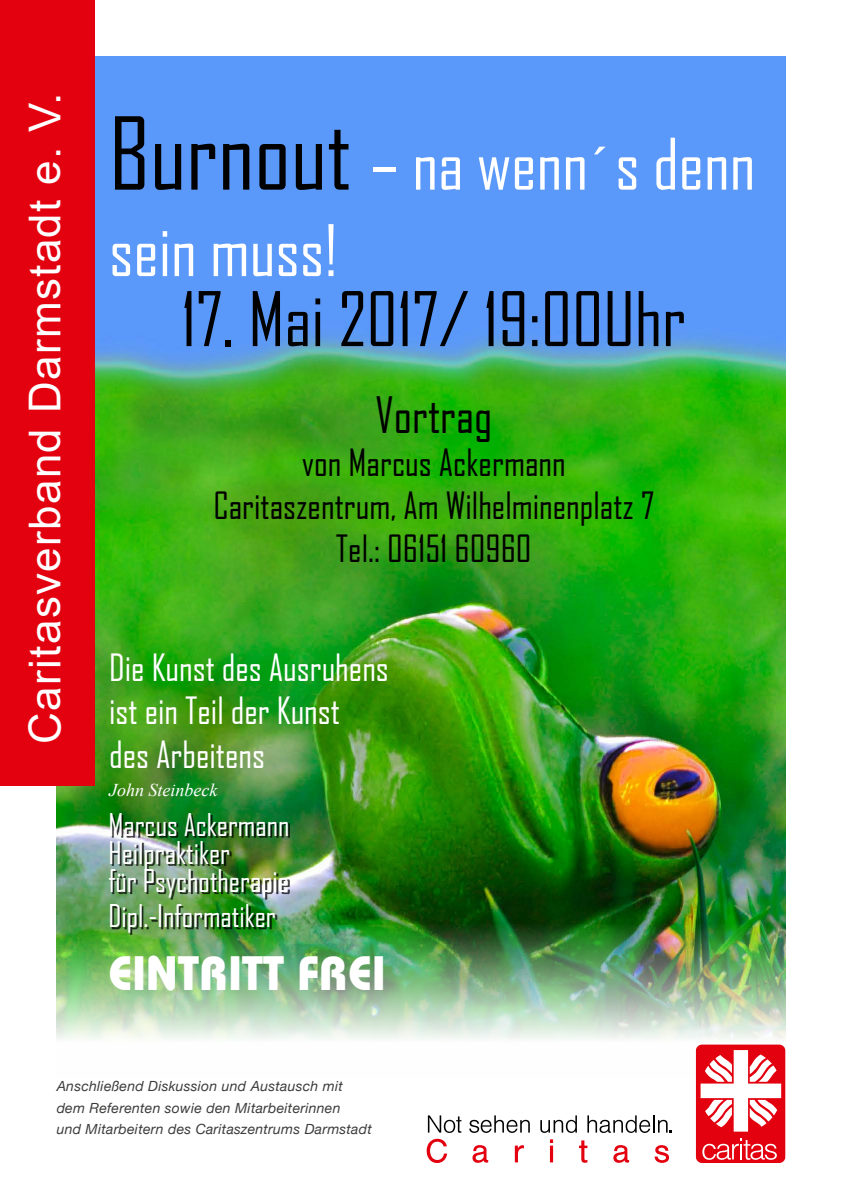
<style>
.page{position:relative;width:842px;height:1191px;background:#fff}
.page>*{position:absolute;margin:0;border:0;box-sizing:border-box;transform-origin:0 0}
.t1{font:72px "Agency FB";color:#000}
.t2{font:68px/86.4px "Agency FB";color:#fff}
.t3{font:48px "Bahamas";color:#fff}
.t4{font:48px "Agency FB";color:#000}
.t5{font:44px "Arial";letter-spacing:.03em;color:#fff}
.t6{font:36px/43.2px "Agency FB";color:#000;text-align:center}
.t7{font:36px/43.2px "Agency FB";color:#fff}
.t8{font:30px/28px "Agency FB";color:#fff}
.t9{font:italic 18px "Times New Roman";color:#fff}
.t10{font:italic 14px/21.2px "Helvetica Neue";letter-spacing:.02em;color:#3b3b3a}
.s1{font-size:96px;color:#000}
</style>
<div class="page">
<img style="left:57px;top:57px;width:728px;height:1020px">
<svg style="left:469px;top:1115px;width:61px;height:18px"></svg>
<svg style="left:540px;top:1115px;width:37px;height:18px"></svg>
<svg style="left:587px;top:1115px;width:84px;height:18px"></svg>
<svg style="left:427px;top:1115px;width:34px;height:48px"></svg>
<svg style="left:472px;top:1145px;width:16px;height:17px"></svg>
<svg style="left:515px;top:1145px;width:9px;height:17px"></svg>
<svg style="left:550px;top:1139px;width:3px;height:23px"></svg>
<svg style="left:579px;top:1140px;width:8px;height:22px"></svg>
<svg style="left:613px;top:1145px;width:16px;height:17px"></svg>
<svg style="left:655px;top:1145px;width:14px;height:17px"></svg>
<div style="left:696px;top:1044px;width:89px;height:119px;background:#e3000f;border-radius:6px"></div>
<svg style="left:700px;top:1050px;width:81px;height:81px"></svg>
<svg style="left:702px;top:1138px;width:75px;height:21px"></svg>
<div style="left:0;top:0;width:95px;height:785px;background:#e3000f"></div>
<div style="left:111px;top:815px;width:179px;height:119px;background:#000;opacity:.75"></div>
<h3 class="t5" style="left:15px;top:743px;width:652px;rotate:-90deg">Caritasverband Darmstadt e. V.</h3>
<h2 class="t2" style="left:109px;top:120px;width:648px"><span class="s1">Burnout</span> – na wenn´s denn sein muss!</h2>
<h1 class="t1" style="left:182px;top:275px;width:506px">17. Mai 2017/ 19:00Uhr</h1>
<h3 class="t4" style="left:375px;top:385px;width:118px">Vortrag</h3>
<h3 class="t6" style="left:213px;top:440px;width:442px">von Marcus Ackermann<br>Caritaszentrum, Am Wilhelminenplatz 7<br>Tel.: 06151 60960</h3>
<h3 class="t7" style="left:109px;top:645px;width:281px">Die Kunst des Ausruhens ist ein Teil der Kunst<br>des Arbeitens</h3>
<p class="t9" style="left:109px;top:777px;width:110px">John Steinbeck</p>
<h3 class="t8" style="left:108px;top:810px;width:182px">Marcus Ackermann<br>Heilpraktiker<br>für Psychotherapie</h3>
<h3 class="t8" style="left:108px;top:901px;width:169px">Dipl.-Informatiker</h3>
<h3 class="t3" style="left:108px;top:943px;width:278px">EINTRITT FREI</h3>
<p class="t10" style="left:57px;top:1075px;width:317px">Anschließend Diskussion und Austausch mit dem Referenten sowie den Mitarbeiterinnen<br>und Mitarbeitern des Caritaszentrums Darmstadt</p>
</div>
